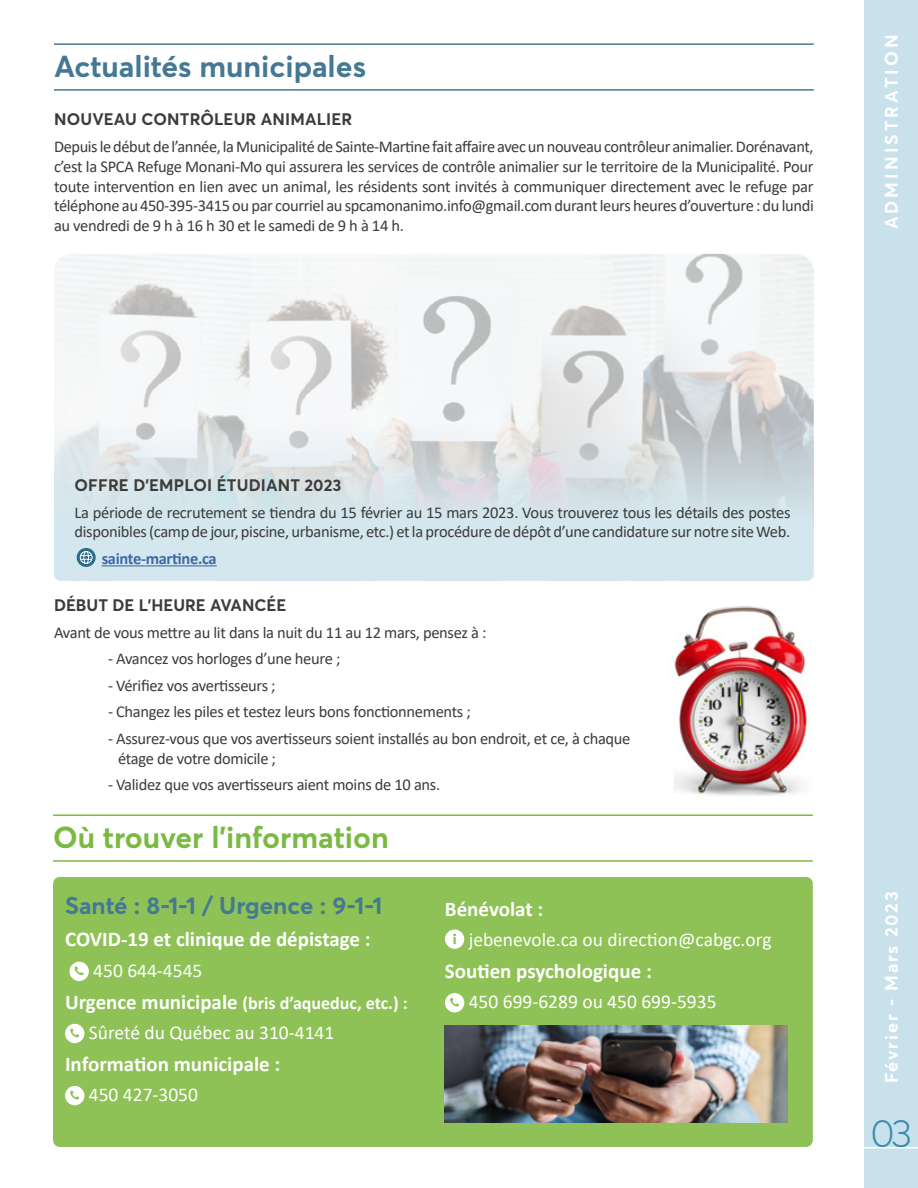
<style>
.page{position:relative;width:918px;height:1188px;background:#fff}
.page>*{position:absolute;margin:0;border:0;box-sizing:border-box;transform-origin:0 0}
.t1{font:300 39px "Averta";color:#3a8bb0}
.t2{font:700 30px "Averta";color:#7aba42}
.t3{font:700 30px "Averta";color:#437994}
.t4{font:700 24px "Averta";color:#437994}
.t5{font:700 21px "Calibri";color:#fff}
.t6{font:19.5px "Calibri";color:#fff}
.t7{font:700 18px "Calibri";color:#fff}
.t8{font:700 18px "Averta";letter-spacing:.1em;color:#fff}
.t9{font:700 18px "Averta";letter-spacing:.17em;color:#fff}
.t10{font:16.5px/19.8px "Calibri";letter-spacing:-.02em;color:#3c3c3b}
.t11{font:700 16.5px "Averta";letter-spacing:.01em;color:#3c3c3b}
.t12{font:700 16.5px "Calibri";letter-spacing:-.02em;color:#3f68a5}
.s1{font-size:21px}
</style>
<div class="page">
<img style="left:54px;top:254px;width:760px;height:326px">
<svg style="left:54px;top:423px;width:760px;height:158px;fill:#d4e7ee"></svg>
<div style="left:864px;top:0;width:54px;height:1188px;background:#c9e1ea"></div>
<hr style="left:842px;top:1147px;width:76px;height:1px;background:#fff">
<hr style="left:102px;top:565px;width:115px;height:1px;background:#3f68a5">
<hr style="left:53px;top:860px;width:760px;height:2px;background:#7aba42">
<hr style="left:53px;top:814px;width:760px;height:2px;background:#7aba42">
<div style="left:53px;top:877px;width:760px;height:270px;background:#8ec156;border-radius:7px"></div>
<svg style="left:69px;top:962px;width:20px;height:19px"></svg>
<svg style="left:65px;top:1024px;width:19px;height:19px"></svg>
<svg style="left:65px;top:1086px;width:19px;height:19px"></svg>
<svg style="left:445px;top:930px;width:19px;height:19px"></svg>
<svg style="left:445px;top:993px;width:19px;height:19px"></svg>
<img style="left:445px;top:1025px;width:342px;height:98px">
<hr style="left:54px;top:89px;width:760px;height:2px;background:#437994">
<hr style="left:54px;top:43px;width:760px;height:2px;background:#437994">
<svg style="left:76px;top:548px;width:20px;height:19px"></svg>
<img style="left:674px;top:607px;width:133px;height:189px">
<h2 class="t3" style="left:54px;top:47px;width:314px">Actualités municipales</h2>
<p class="t11" style="left:54px;top:109px;width:300px">NOUVEAU CONTRÔLEUR ANIMALIER</p>
<p class="t10" style="left:54px;top:136px;width:761px;text-align:justify">Depuis le début de l’année, la Municipalité de Sainte-Martine fait affaire avec un nouveau contrôleur animalier. Dorénavant, c’est la SPCA Refuge Monani-Mo qui assurera les services de contrôle animalier sur le territoire de la Municipalité. Pour toute intervention en lien avec un animal, les résidents sont invités à communiquer directement avec le refuge par téléphone au 450-395-3415 ou par courriel au spcamonanimo.info@gmail.com durant leurs heures d’ouverture : du lundi au vendredi de 9 h à 16 h 30 et le samedi de 9 h à 14 h.</p>
<p class="t9" style="left:880px;top:229px;width:196px;rotate:-90deg">ADMINISTRATION</p>
<p class="t11" style="left:75px;top:475px;width:268px">OFFRE D’EMPLOI ÉTUDIANT 2023</p>
<p class="t10" style="left:75px;top:502px;width:717px">La période de recrutement se tiendra du 15 février au 15 mars 2023. Vous trouverez tous les détails des postes disponibles (camp de jour, piscine, urbanisme, etc.) et la procédure de dépôt d’une candidature sur notre site Web.</p>
<p class="t12" style="left:102px;top:547px;width:117px">sainte-martine.ca</p>
<p class="t11" style="left:54px;top:595px;width:234px">DÉBUT DE L’HEURE AVANCÉE</p>
<p class="t10" style="left:54px;top:622px;width:434px">Avant de vous mettre au lit dans la nuit du 11 au 12 mars, pensez à :</p>
<p class="t10" style="left:108px;top:648px;width:234px">- Avancez vos horloges d’une heure ;</p>
<p class="t10" style="left:108px;top:675px;width:169px">- Vérifiez vos avertisseurs ;</p>
<p class="t10" style="left:108px;top:701px;width:364px">- Changez les piles et testez leurs bons fonctionnements ;</p>
<p class="t10" style="left:118px;top:728px;width:514px;text-indent:-10px">- Assurez-vous que vos avertisseurs soient installés au bon endroit, et ce, à chaque étage de votre domicile ;</p>
<p class="t10" style="left:108px;top:774px;width:334px">- Validez que vos avertisseurs aient moins de 10 ans.</p>
<h2 class="t2" style="left:53px;top:819px;width:337px">Où trouver l’information</h2>
<h3 class="t4" style="left:65px;top:891px;width:319px">Santé : 8-1-1 / Urgence : 9-1-1</h3>
<p class="t5" style="left:65px;top:925px;width:307px">COVID-19 et clinique de dépistage :</p>
<p class="t6" style="left:93px;top:957px;width:111px">450 644-4545</p>
<p class="t7" style="left:65px;top:990px;width:344px"><span class="s1">Urgence municipale</span> (bris d’aqueduc, etc.) :</p>
<p class="t6" style="left:89px;top:1019px;width:247px">Sûreté du Québec au 310-4141</p>
<p class="t5" style="left:65px;top:1049px;width:217px">Information municipale :</p>
<p class="t6" style="left:89px;top:1081px;width:111px">450 427-3050</p>
<p class="t5" style="left:445px;top:894px;width:100px">Bénévolat :</p>
<p class="t6" style="left:469px;top:926px;width:304px">jebenevole.ca ou direction@cabgc.org</p>
<p class="t5" style="left:445px;top:956px;width:208px">Soutien psychologique :</p>
<p class="t6" style="left:469px;top:988px;width:249px">450 699-6289 ou 450 699-5935</p>
<p class="t8" style="left:880px;top:1083px;width:193px;rotate:-90deg">Février - Mars 2023</p>
<p class="t8" style="left:880px;top:1083px;width:154px;rotate:-90deg">Décembre 2022</p>
<h1 class="t1" style="left:871px;top:1109px;width:43px">03</h1>
</div>
